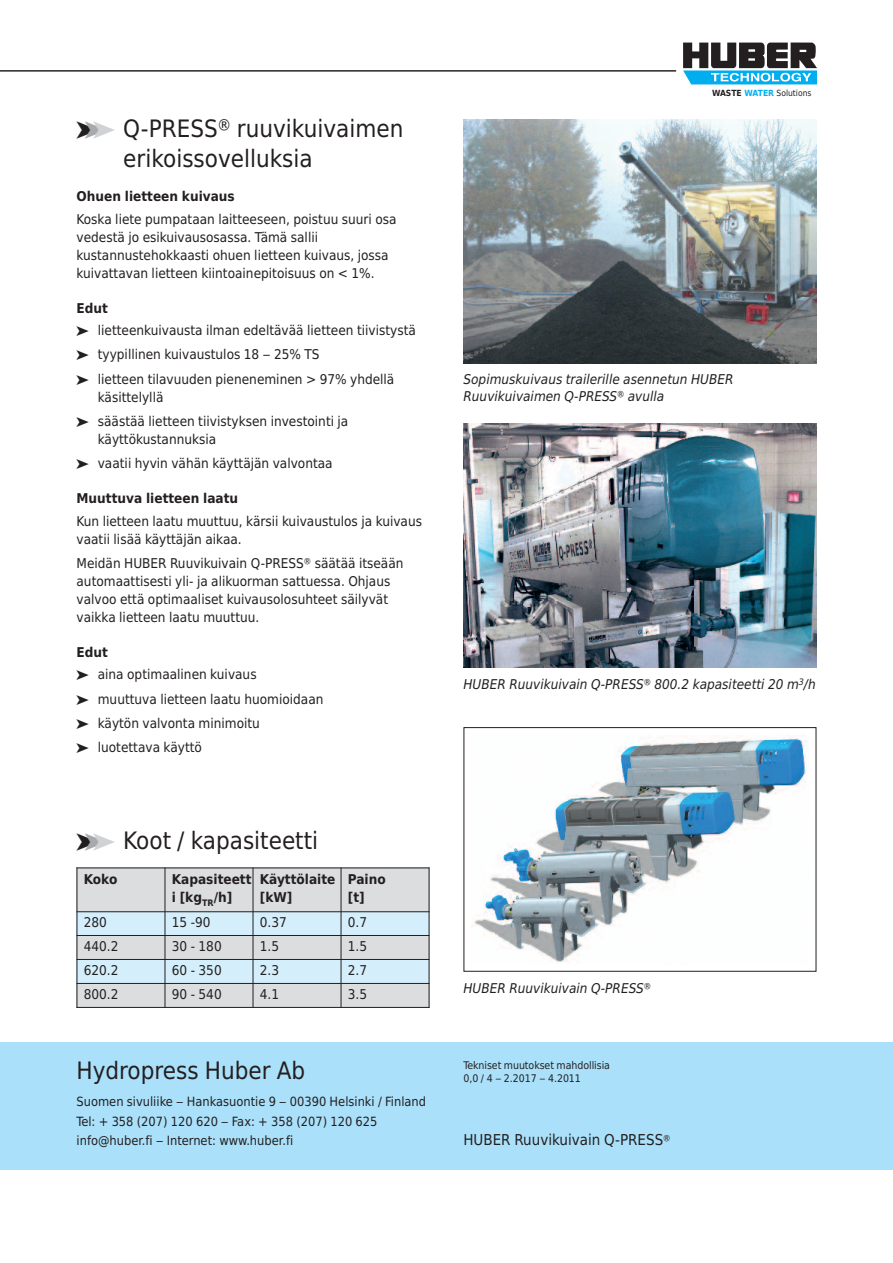
<style>
.page{position:relative;width:893px;height:1263px;background:#fff}
.page>*{position:absolute;margin:0;border:0;box-sizing:border-box;transform-origin:0 0}
.t1{font:24px/30px "Huber Tec";color:#231f20}
.t2{font:15px "Huber Tec";color:#231f20}
.t3{font:13.5px/18px "Huber Tec";color:#231f20}
.t4{font:italic 13.5px/16.5px "Huber Tec";color:#231f20}
.t5{font:700 13.5px/18px "Huber Tec";color:#231f20}
.t6{font:12.75px/19.5px "Huber Tec";color:#231f20}
.t7{font:10.5px/13.5px "Huber Tec";letter-spacing:-.005em;color:#231f20}
.t8{font:8.55px "Huber Tec";color:#231f20}
.s1{color:#a8a9ad}
.s2{color:#d1d2d4}
.s3{font-weight:700}
.s4{font-weight:700;color:#00aeef}
.s5{font-size:13.5px}
</style>
<div class="page">
<svg style="left:683px;top:43px;width:134px;height:41px"></svg>
<hr style="left:0;top:71px;width:676px;height:1px;background:#231f20">
<div style="left:0;top:1042px;width:893px;height:127px;background:#aae0f9"></div>
<div style="left:77px;top:867px;width:88px;height:45px;background:#dcdddf"></div>
<div style="left:165px;top:867px;width:88px;height:45px;background:#dcdddf"></div>
<div style="left:253px;top:867px;width:88px;height:45px;background:#dcdddf"></div>
<div style="left:341px;top:867px;width:88px;height:45px;background:#dcdddf"></div>
<div style="left:77px;top:912px;width:88px;height:23px;background:#d4effb"></div>
<div style="left:165px;top:912px;width:88px;height:23px;background:#d4effb"></div>
<div style="left:253px;top:912px;width:88px;height:23px;background:#d4effb"></div>
<div style="left:341px;top:912px;width:88px;height:23px;background:#d4effb"></div>
<div style="left:77px;top:935px;width:88px;height:24px;background:#dcdddf"></div>
<div style="left:165px;top:935px;width:88px;height:24px;background:#dcdddf"></div>
<div style="left:253px;top:935px;width:88px;height:24px;background:#dcdddf"></div>
<div style="left:341px;top:935px;width:88px;height:24px;background:#dcdddf"></div>
<div style="left:77px;top:959px;width:88px;height:24px;background:#d4effb"></div>
<div style="left:165px;top:959px;width:88px;height:24px;background:#d4effb"></div>
<div style="left:253px;top:959px;width:88px;height:24px;background:#d4effb"></div>
<div style="left:341px;top:959px;width:88px;height:24px;background:#d4effb"></div>
<div style="left:77px;top:983px;width:88px;height:25px;background:#dcdddf"></div>
<div style="left:165px;top:983px;width:88px;height:25px;background:#dcdddf"></div>
<div style="left:253px;top:983px;width:88px;height:25px;background:#dcdddf"></div>
<div style="left:341px;top:983px;width:88px;height:25px;background:#dcdddf"></div>
<hr style="left:77px;top:867px;width:1px;height:141px;background:#231f20">
<hr style="left:165px;top:867px;width:1px;height:141px;background:#231f20">
<hr style="left:253px;top:867px;width:1px;height:141px;background:#231f20">
<hr style="left:341px;top:867px;width:1px;height:141px;background:#231f20">
<hr style="left:429px;top:867px;width:1px;height:141px;background:#231f20">
<hr style="left:77px;top:867px;width:352px;height:1px;background:#231f20">
<hr style="left:77px;top:911px;width:352px;height:1px;background:#231f20">
<hr style="left:77px;top:935px;width:352px;height:1px;background:#231f20">
<hr style="left:77px;top:959px;width:352px;height:1px;background:#231f20">
<hr style="left:77px;top:983px;width:352px;height:1px;background:#231f20">
<hr style="left:77px;top:1007px;width:352px;height:1px;background:#231f20">
<img style="left:463px;top:119px;width:353px;height:245px">
<img style="left:463px;top:423px;width:353px;height:245px">
<img style="left:471px;top:736px;width:336px;height:227px">
<div style="left:463px;top:727px;width:353px;height:245px;border:1px solid #231f20"></div>
<h1 class="t1" style="left:123px;top:114px;width:282px;text-indent:-47px">➤<span class="s1">➤</span><span class="s2">➤</span> Q-PRESS® ruuvikuivaimen erikoissovelluksia</h1>
<p class="t5" style="left:77px;top:188px;width:160px">Ohuen lietteen kuivaus</p>
<p class="t3" style="left:77px;top:210px;width:322px">Koska liete pumpataan laitteeseen, poistuu suuri osa vedestä jo esikuivausosassa. Tämä sallii kustannustehokkaasti ohuen lietteen kuivaus, jossa kuivattavan lietteen kiintoainepitoisuus on &lt; 1%.</p>
<p class="t5" style="left:77px;top:299px;width:33px">Edut</p>
<p class="t3" style="left:77px;top:318px;width:341px;line-height:24.5px">➤ lietteenkuivausta ilman edeltävää lietteen tiivistystä ➤ tyypillinen kuivaustulos 18 – 25% TS<br>➤ lietteen tilavuuden pieneneminen &gt; 97% yhdellä</p>
<p class="t3" style="left:77px;top:385px;width:273px;line-height:24.5px;text-indent:21px">käsittelyllä<br>➤ säästää lietteen tiivistyksen investointi ja</p>
<p class="t3" style="left:77px;top:427px;width:258px;line-height:24.5px;text-indent:21px">käyttökustannuksia<br>➤ vaatii hyvin vähän käyttäjän valvontaa</p>
<p class="t5" style="left:77px;top:490px;width:163px">Muuttuva lietteen laatu</p>
<p class="t3" style="left:77px;top:512px;width:347px">Kun lietteen laatu muuttuu, kärsii kuivaustulos ja kuivaus vaatii lisää käyttäjän aikaa.</p>
<p class="t3" style="left:77px;top:554px;width:328px">Meidän HUBER Ruuvikuivain Q-PRESS® säätää itseään automaattisesti yli- ja alikuorman sattuessa. Ohjaus valvoo että optimaaliset kuivausolosuhteet säilyvät vaikka lietteen laatu muuttuu.</p>
<p class="t5" style="left:77px;top:643px;width:33px">Edut</p>
<p class="t3" style="left:77px;top:662px;width:248px;line-height:24.5px">➤ aina optimaalinen kuivaus<br>➤ muuttuva lietteen laatu huomioidaan ➤ käytön valvonta minimoitu<br>➤ luotettava käyttö</p>
<h1 class="t1" style="left:77px;top:826px;width:243px">➤<span class="s1">➤</span><span class="s2">➤</span> Koot / kapasiteetti</h1>
<p class="t5" style="left:84px;top:871px;width:35px">Koko</p>
<p class="t5" style="left:172px;top:871px;width:81px">Kapasiteett i [kg<sub>TR</sub>/h]</p>
<p class="t5" style="left:260px;top:871px;width:77px">Käyttölaite [kW]</p>
<p class="t5" style="left:348px;top:871px;width:39px">Paino [t]</p>
<p class="t3" style="left:84px;top:913px;width:25px">280</p>
<p class="t3" style="left:172px;top:913px;width:40px">15 -90</p>
<p class="t3" style="left:260px;top:913px;width:29px">0.37</p>
<p class="t3" style="left:348px;top:913px;width:21px">0.7</p>
<p class="t3" style="left:84px;top:937px;width:36px">440.2</p>
<p class="t3" style="left:172px;top:937px;width:51px">30 - 180</p>
<p class="t3" style="left:260px;top:937px;width:21px">1.5</p>
<p class="t3" style="left:348px;top:937px;width:21px">1.5</p>
<p class="t3" style="left:84px;top:961px;width:36px">620.2</p>
<p class="t3" style="left:172px;top:961px;width:51px">60 - 350</p>
<p class="t3" style="left:260px;top:961px;width:21px">2.3</p>
<p class="t3" style="left:348px;top:961px;width:21px">2.7</p>
<p class="t3" style="left:84px;top:985px;width:36px">800.2</p>
<p class="t3" style="left:172px;top:985px;width:51px">90 - 540</p>
<p class="t3" style="left:260px;top:985px;width:21px">4.1</p>
<p class="t3" style="left:348px;top:985px;width:21px">3.5</p>
<h1 class="t1" style="left:77px;top:1056px;width:230px">Hydropress Huber Ab</h1>
<p class="t6" style="left:77px;top:1092px;width:351px">Suomen sivuliike – Hankasuontie 9 – 00390 Helsinki / Finland<br>Tel: + 358 (207) 120 620 – Fax: + 358 (207) 120 625 info@huber.fi – Internet: www.huber.fi</p>
<p class="t8" style="left:712px;top:86px;width:101px"><span class="s3">WASTE</span> <span class="s4">WATER</span> Solutions</p>
<p class="t4" style="left:463px;top:372px;width:272px">Sopimuskuivaus trailerille asennetun HUBER<br>Ruuvikuivaimen Q-PRESS® avulla</p>
<p class="t4" style="left:463px;top:676px;width:354px">HUBER Ruuvikuivain Q-PRESS® 800.2 kapasiteetti 20 m<sup>3</sup>/h</p>
<p class="t4" style="left:463px;top:980px;width:189px">HUBER Ruuvikuivain Q-PRESS®</p>
<p class="t7" style="left:463px;top:1058px;width:148px">Tekniset muutokset mahdollisia<br>0,0 / 4 – 2.2017 – 4.2011</p>
<p class="t2" style="left:463px;top:1131px;width:208px">HUBER Ruuvikuivain Q-PRESS<span class="s5">®</span></p>
</div>
